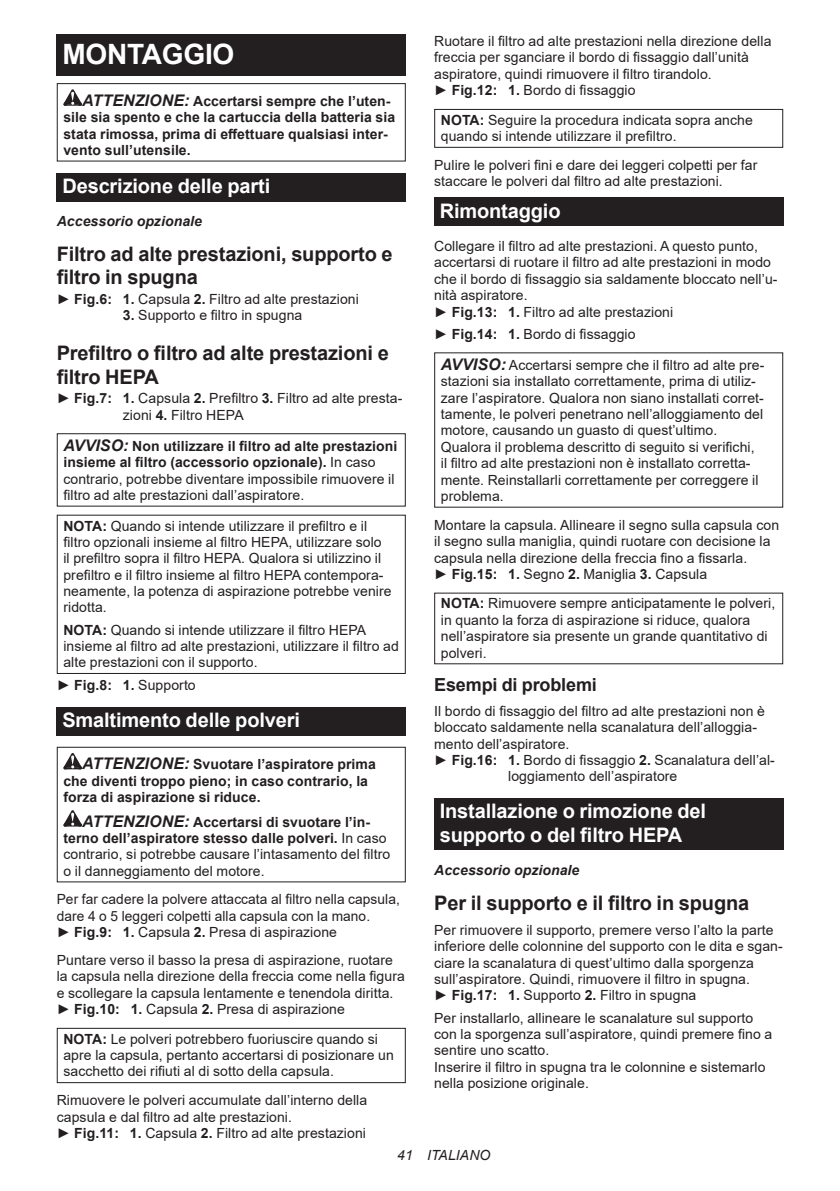
<style>
.page{position:relative;width:840px;height:1191px;background:#fff}
.page>*{position:absolute;margin:0;border:0;box-sizing:border-box;transform-origin:0 0}
.t1{font:700 28px "Arial";letter-spacing:-.01em;color:#fff}
.t2{font:700 20px/23.4px "Arial";letter-spacing:-.01em;color:#231f20}
.t3{font:700 20px/23.4px "Arial";letter-spacing:-.01em;color:#fff}
.t4{font:700 18px "Arial";letter-spacing:-.01em;color:#231f20}
.t5{font:14px/16.4px "Arial";letter-spacing:.005em;color:#231f20}
.t6{font:700 14px/16.4px "Arial";letter-spacing:.005em;color:#231f20}
.t7{font:italic 700 14px "Arial";letter-spacing:.005em;color:#231f20}
.t8{font:italic 14px "Arial";letter-spacing:.005em;color:#231f20}
.s1{font-style:italic;font-size:16px}
.s2{font-weight:700}
.s3{font-weight:700;font-style:italic;font-size:16px}
</style>
<div class="page">
<div style="left:57px;top:34px;width:348px;height:41px;background:#231f20"></div>
<svg style="left:63px;top:89px;width:19px;height:17px"></svg>
<div style="left:57px;top:83px;width:348px;height:79px;border:1px solid #231f20"></div>
<div style="left:57px;top:173px;width:348px;height:28px;background:#231f20"></div>
<div style="left:57px;top:433px;width:348px;height:73px;border:1px solid #231f20"></div>
<div style="left:57px;top:514px;width:348px;height:160px;border:1px solid #231f20"></div>
<div style="left:57px;top:707px;width:348px;height:29px;background:#231f20"></div>
<svg style="left:63px;top:753px;width:19px;height:16px"></svg>
<svg style="left:63px;top:810px;width:19px;height:16px"></svg>
<div style="left:57px;top:746px;width:348px;height:136px;border:1px solid #231f20"></div>
<div style="left:57px;top:1027px;width:348px;height:56px;border:1px solid #231f20"></div>
<div style="left:434px;top:109px;width:348px;height:39px;border:1px solid #231f20"></div>
<div style="left:434px;top:198px;width:348px;height:28px;background:#231f20"></div>
<div style="left:434px;top:798px;width:348px;height:52px;background:#231f20"></div>
<h1 class="t1" style="left:62px;top:34px;width:173px">MONTAGGIO</h1>
<p class="t6" style="left:63px;top:93px;width:333px;text-indent:19px"><span class="s1">ATTENZIONE:</span> Accertarsi sempre che l’uten&shy;sile sia spento e che la cartuccia della batteria sia stata rimossa, prima di effettuare qualsiasi inter&shy;vento sull’utensile.</p>
<h2 class="t3" style="left:62px;top:174px;width:209px">Descrizione delle parti</h2>
<p class="t7" style="left:57px;top:212px;width:147px">Accessorio opzionale</p>
<h2 class="t2" style="left:57px;top:242px;width:337px">Filtro ad alte prestazioni, supporto e filtro in spugna</h2>
<p class="t5" style="left:57px;top:290px;width:303px">► <span class="s2">Fig.6: 1.</span> Capsula <span class="s2">2.</span> Filtro ad alte prestazioni</p>
<p class="t5" style="left:123px;top:307px;width:181px"><span class="s2">3.</span> Supporto e filtro in spugna</p>
<h2 class="t2" style="left:57px;top:342px;width:333px">Prefiltro o filtro ad alte prestazioni e filtro HEPA</h2>
<p class="t5" style="left:123px;top:390px;width:281px;text-indent:-66px">► <span class="s2">Fig.7: 1.</span> Capsula <span class="s2">2.</span> Prefiltro <span class="s2">3.</span> Filtro ad alte presta&shy;zioni <span class="s2">4.</span> Filtro HEPA</p>
<p class="t5" style="left:63px;top:437px;width:335px"><span class="s3">AVVISO:</span> <span class="s2">Non utilizzare il filtro ad alte prestazioni insieme al filtro (accessorio opzionale).</span> In caso contrario, potrebbe diventare impossibile rimuovere il filtro ad alte prestazioni dall’aspiratore.</p>
<p class="t5" style="left:63px;top:517px;width:329px"><span class="s2">NOTA:</span> Quando si intende utilizzare il prefiltro e il filtro opzionali insieme al filtro HEPA, utilizzare solo<br>il prefiltro sopra il filtro HEPA. Qualora si utilizzino il prefiltro e il filtro insieme al filtro HEPA contempora&shy;neamente, la potenza di aspirazione potrebbe venire ridotta.</p>
<p class="t5" style="left:63px;top:621px;width:337px"><span class="s2">NOTA:</span> Quando si intende utilizzare il filtro HEPA insieme al filtro ad alte prestazioni, utilizzare il filtro ad alte prestazioni con il supporto.</p>
<p class="t5" style="left:57px;top:677px;width:140px">► <span class="s2">Fig.8: 1.</span> Supporto</p>
<h2 class="t3" style="left:62px;top:709px;width:239px">Smaltimento delle polveri</h2>
<p class="t6" style="left:63px;top:756px;width:314px;text-indent:19px"><span class="s1">ATTENZIONE:</span> Svuotare l’aspiratore prima che diventi troppo pieno; in caso contrario, la forza di aspirazione si riduce.</p>
<p class="t5" style="left:63px;top:813px;width:328px;text-indent:19px"><span class="s3">ATTENZIONE:</span> <span class="s2">Accertarsi di svuotare l’in&shy;terno dell’aspiratore stesso dalle polveri.</span> In caso contrario, si potrebbe causare l’intasamento del filtro o il danneggiamento del motore.</p>
<p class="t5" style="left:57px;top:891px;width:344px">Per far cadere la polvere attaccata al filtro nella capsula, dare 4 o 5 leggeri colpetti alla capsula con la mano.<br>► <span class="s2">Fig.9: 1.</span> Capsula <span class="s2">2.</span> Presa di aspirazione</p>
<p class="t5" style="left:57px;top:951px;width:349px">Puntare verso il basso la presa di aspirazione, ruotare la capsula nella direzione della freccia come nella figura e scollegare la capsula lentamente e tenendola diritta. ► <span class="s2">Fig.10: 1.</span> Capsula <span class="s2">2.</span> Presa di aspirazione</p>
<p class="t5" style="left:63px;top:1030px;width:332px"><span class="s2">NOTA:</span> Le polveri potrebbero fuoriuscire quando si apre la capsula, pertanto accertarsi di posizionare un sacchetto dei rifiuti al di sotto della capsula.</p>
<p class="t5" style="left:57px;top:1092px;width:312px">Rimuovere le polveri accumulate dall’interno della capsula e dal filtro ad alte prestazioni.<br>► <span class="s2">Fig.11: 1.</span> Capsula <span class="s2">2.</span> Filtro ad alte prestazioni</p>
<p class="t5" style="left:434px;top:33px;width:338px">Ruotare il filtro ad alte prestazioni nella direzione della freccia per sganciare il bordo di fissaggio dall’unità aspiratore, quindi rimuovere il filtro tirandolo.<br>► <span class="s2">Fig.12: 1.</span> Bordo di fissaggio</p>
<p class="t5" style="left:440px;top:112px;width:313px"><span class="s2">NOTA:</span> Seguire la procedura indicata sopra anche quando si intende utilizzare il prefiltro.</p>
<p class="t5" style="left:434px;top:157px;width:324px">Pulire le polveri fini e dare dei leggeri colpetti per far staccare le polveri dal filtro ad alte prestazioni.</p>
<h2 class="t3" style="left:439px;top:199px;width:122px">Rimontaggio</h2>
<p class="t5" style="left:434px;top:238px;width:344px">Collegare il filtro ad alte prestazioni. A questo punto, accertarsi di ruotare il filtro ad alte prestazioni in modo che il bordo di fissaggio sia saldamente bloccato nell’u&shy;nità aspiratore.<br>► <span class="s2">Fig.13: 1.</span> Filtro ad alte prestazioni</p>
<p class="t5" style="left:434px;top:325px;width:203px">► <span class="s2">Fig.14: 1.</span> Bordo di fissaggio</p>
<p class="t5" style="left:440px;top:357px;width:325px"><span class="s3">AVVISO:</span> Accertarsi sempre che il filtro ad alte pre&shy;stazioni sia installato correttamente, prima di utiliz&shy;zare l’aspiratore. Qualora non siano installati corret&shy;tamente, le polveri penetrano nell’alloggiamento del motore, causando un guasto di quest’ultimo.<br>Qualora il problema descritto di seguito si verifichi, il filtro ad alte prestazioni non è installato corretta&shy;mente. Reinstallarli correttamente per correggere il problema.</p>
<p class="t5" style="left:434px;top:516px;width:346px">Montare la capsula. Allineare il segno sulla capsula con il segno sulla maniglia, quindi ruotare con decisione la capsula nella direzione della freccia fino a fissarla.<br>► <span class="s2">Fig.15: 1.</span> Segno <span class="s2">2.</span> Maniglia <span class="s2">3.</span> Capsula</p>
<p class="t5" style="left:440px;top:595px;width:336px"><span class="s2">NOTA:</span> Rimuovere sempre anticipatamente le polveri, in quanto la forza di aspirazione si riduce, qualora nell’aspiratore sia presente un grande quantitativo di polveri.</p>
<p class="t4" style="left:434px;top:672px;width:164px">Esempi di problemi</p>
<p class="t5" style="left:434px;top:702px;width:332px">Il bordo di fissaggio del filtro ad alte prestazioni non è</p>
<p class="t5" style="left:434px;top:719px;width:324px">bloccato saldamente nella scanalatura dell’alloggia-</p>
<p class="t5" style="left:434px;top:735px;width:137px">mento dell’aspiratore.</p>
<p class="t5" style="left:434px;top:752px;width:342px">► <span class="s2">Fig.16: 1.</span> Bordo di fissaggio <span class="s2">2.</span> Scanalatura dell’al-</p>
<p class="t5" style="left:508px;top:768px;width:171px">loggiamento dell’aspiratore</p>
<h2 class="t3" style="left:439px;top:800px;width:267px">Installazione o rimozione del supporto o del filtro HEPA</h2>
<p class="t7" style="left:434px;top:861px;width:147px">Accessorio opzionale</p>
<h2 class="t2" style="left:434px;top:891px;width:316px">Per il supporto e il filtro in spugna</h2>
<p class="t5" style="left:434px;top:921px;width:350px">Per rimuovere il supporto, premere verso l’alto la parte inferiore delle colonnine del supporto con le dita e sgan&shy;ciare la scanalatura di quest’ultimo dalla sporgenza sull’aspiratore. Quindi, rimuovere il filtro in spugna.<br>► <span class="s2">Fig.17: 1.</span> Supporto <span class="s2">2.</span> Filtro in spugna</p>
<p class="t5" style="left:434px;top:1009px;width:339px">Per installarlo, allineare le scanalature sul supporto con la sporgenza sull’aspiratore, quindi premere fino a sentire uno scatto.<br>Inserire il filtro in spugna tra le colonnine e sistemarlo nella posizione originale.</p>
<p class="t8" style="left:397px;top:1146px;width:95px">41 ITALIANO</p>
</div>
